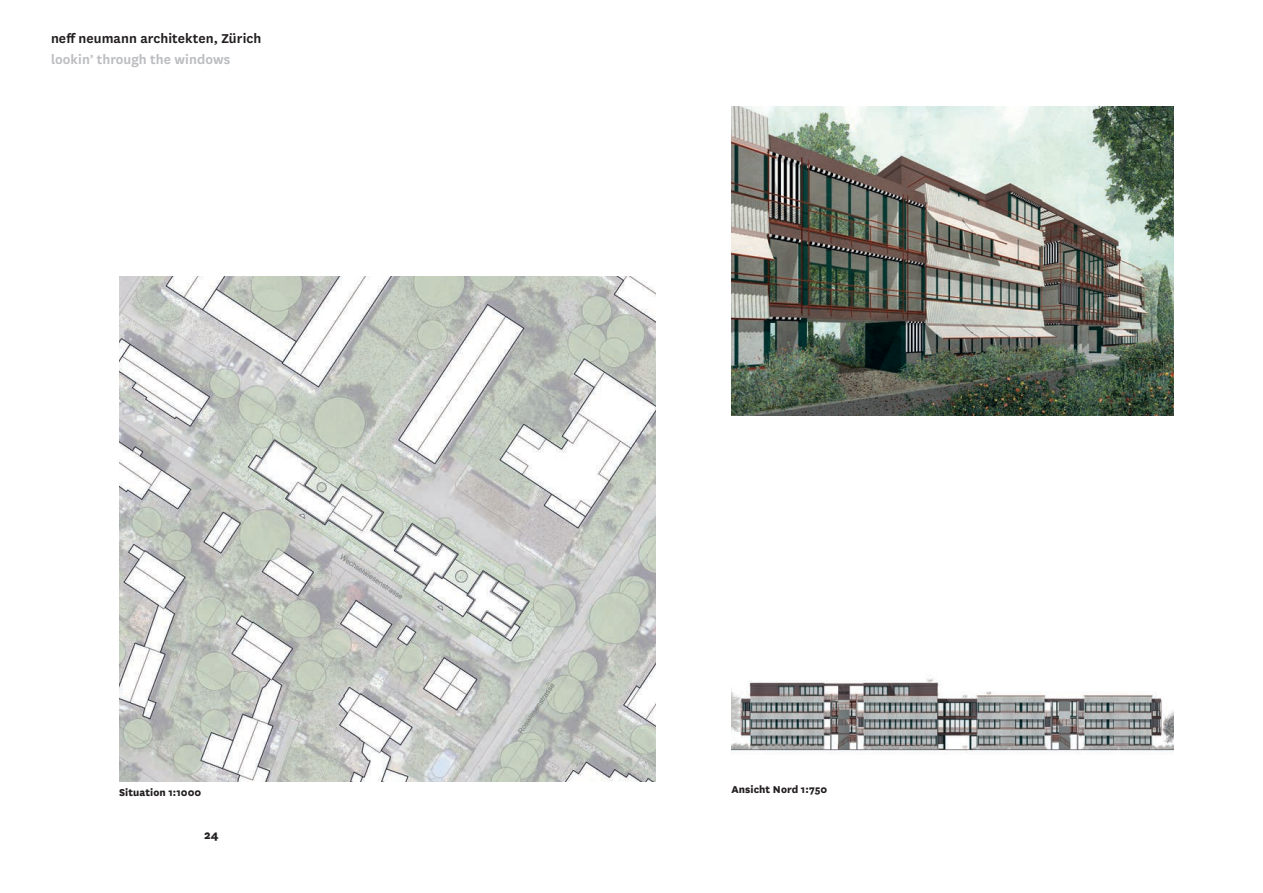
<style>
.page{position:relative;width:1263px;height:893px;background:#fff}
.page>*{position:absolute;margin:0;border:0;box-sizing:border-box;transform-origin:0 0}
.t1{font:600 15px/21.3px "National";letter-spacing:.005em;color:#231f20}
.t2{font:800 13.5px "National";color:#231f20}
.Legende{font:800 11.7px "National";letter-spacing:.005em;color:#231f20}
.s1{color:#bcbdc0}
.s2{font-size:13.5px;color:#bcbdc0}
</style>
<div class="page">
<img style="left:119px;top:276px;width:537px;height:505px">
<img style="left:731px;top:106px;width:443px;height:309px">
<img style="left:731px;top:679px;width:443px;height:74px">
<p class="t1" style="left:51px;top:26px;width:212px">neff neumann architekten, Zürich <span class="s1">lookin</span><span class="s2">’</span> <span class="s1">through the windows</span></p>
<p class="Legende" style="left:119px;top:784px;width:84px">Situation 1:1000</p>
<p class="Legende" style="left:731px;top:781px;width:97px">Ansicht Nord 1:750</p>
<p class="t2" style="left:204px;top:825px;width:16px">24</p>
</div>
